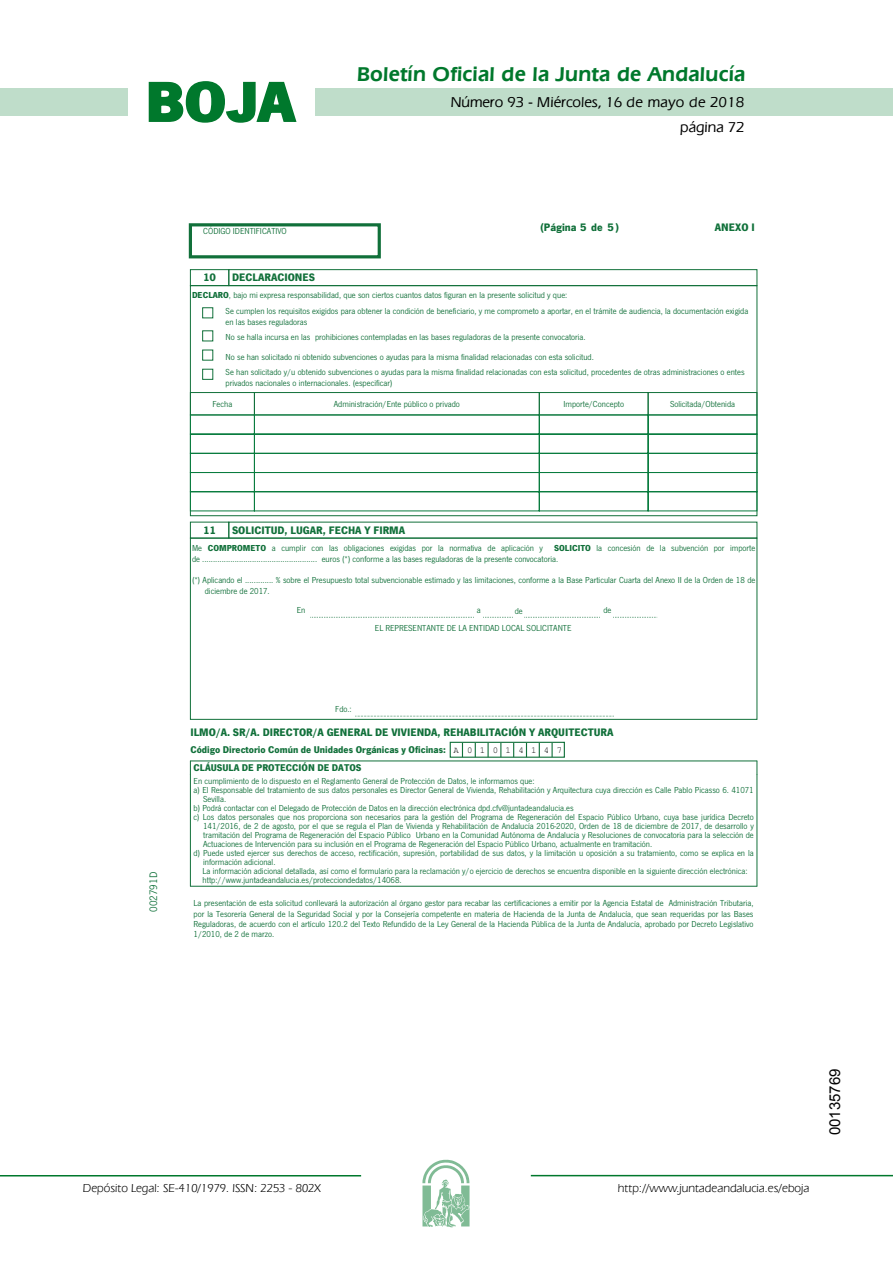
<style>
.page{position:relative;width:893px;height:1263px;background:#fff}
.page>*{position:absolute;margin:0;border:0;box-sizing:border-box;transform-origin:0 0}
.t1{font:700 57.75px "News Got T";color:#00782c;scale:1.14 1}
.t2{font:600 21px "Eras IT Cby BT";letter-spacing:.01em;color:#00782c}
.t3{font:500 15px/24.5px "Eras IT Cby BT";color:#000;text-align:right}
.t4{font:15px "Arial";color:#000}
.t5{font:12px "Eras IT Cby BT";color:#000}
.t6{font:700 11.25px "News Got T";color:#11703a}
.t7{font:11.25px "News Got T";color:#10713a}
.t8{font:700 11.25px "News Got T";color:#10713a}
.t9{font:700 10.2px/18.3px "News Got T";color:#11703a}
.t10{font:9px/15.8px "News Got T";color:#11703a}
.t11{font:9px "Courier New";letter-spacing:.815em;color:#000}
.s1{color:#10713a}
.s2{font-weight:700}
</style>
<div class="page">
<div style="left:315px;top:88px;width:577px;height:28px;background:#bfddca"></div>
<div style="left:0;top:88px;width:128px;height:28px;background:#bfddca"></div>
<hr style="left:0;top:1175px;width:361px;height:2px;background:#00782c">
<svg style="left:422px;top:1159px;width:47px;height:68px"></svg>
<hr style="left:531px;top:1175px;width:361px;height:1px;background:#00782c">
<svg style="left:148px;top:81px;width:149px;height:42px"></svg>
<div style="left:189px;top:223px;width:192px;height:35px;border:3px solid #11703a"></div>
<div style="left:190px;top:269px;width:39px;height:17px;border:1px solid #11703a"></div>
<div style="left:228px;top:269px;width:529px;height:17px;border:1px solid #11703a"></div>
<div style="left:190px;top:285px;width:567px;height:231px;border:1px solid #11703a"></div>
<div style="left:202px;top:307px;width:11px;height:11px;border:1px solid #11703a"></div>
<div style="left:202px;top:331px;width:11px;height:10px;border:1px solid #11703a"></div>
<div style="left:202px;top:350px;width:11px;height:10px;border:1px solid #11703a"></div>
<div style="left:202px;top:369px;width:11px;height:11px;border:1px solid #11703a"></div>
<div style="left:190px;top:392px;width:65px;height:23px;border:1px solid #11703a"></div>
<div style="left:254px;top:392px;width:285px;height:23px;border:1px solid #11703a"></div>
<div style="left:539px;top:392px;width:109px;height:23px;border:1px solid #11703a"></div>
<div style="left:647px;top:392px;width:110px;height:23px;border:1px solid #11703a"></div>
<svg style="left:190px;top:414px;width:567px;height:97px"></svg>
<div style="left:190px;top:538px;width:567px;height:182px;border:1px solid #11703a"></div>
<svg style="left:310px;top:617px;width:164px;height:1px"></svg>
<svg style="left:483px;top:617px;width:30px;height:1px"></svg>
<svg style="left:524px;top:617px;width:76px;height:1px"></svg>
<svg style="left:613px;top:617px;width:44px;height:1px"></svg>
<svg style="left:355px;top:716px;width:259px;height:1px"></svg>
<hr style="left:190px;top:761px;width:567px;height:1px;background:#11703a">
<svg style="left:756px;top:761px;width:1px;height:13px"></svg>
<svg style="left:190px;top:761px;width:1px;height:13px"></svg>
<hr style="left:190px;top:886px;width:567px;height:1px;background:#11703a">
<hr style="left:756px;top:774px;width:1px;height:112px;background:#11703a">
<hr style="left:190px;top:774px;width:1px;height:112px;background:#11703a">
<div style="left:449px;top:742px;width:116px;height:16px;border:1px solid #11703a"></div>
<svg style="left:462px;top:743px;width:1px;height:14px"></svg>
<svg style="left:474px;top:743px;width:2px;height:14px"></svg>
<svg style="left:487px;top:743px;width:1px;height:14px"></svg>
<svg style="left:500px;top:743px;width:1px;height:14px"></svg>
<svg style="left:513px;top:743px;width:1px;height:14px"></svg>
<svg style="left:526px;top:743px;width:1px;height:14px"></svg>
<svg style="left:538px;top:743px;width:2px;height:14px"></svg>
<svg style="left:551px;top:743px;width:1px;height:14px"></svg>
<h1 class="t1" style="left:145px;top:68px;width:133px">BOJA</h1>
<h2 class="t2" style="left:357px;top:62px;width:390px">Boletín Oficial de la Junta de Andalucía</h2>
<h3 class="t3" style="left:451px;top:90px;width:295px">Número 93 - Miércoles, 16 de mayo de 2018 página 72</h3>
<p class="t6" style="left:540px;top:221px;width:80px">(Página <span class="s1">5</span> de )</p>
<p class="t8" style="left:607px;top:221px;width:8px">5</p>
<p class="t8" style="left:715px;top:221px;width:41px">ANEXO I</p>
<p class="t10" style="left:203px;top:224px;width:85px">CÓDIGO IDENTIFICATIVO</p>
<p class="t6" style="left:203px;top:271px;width:15px">10</p>
<p class="t6" style="left:232px;top:271px;width:84px">DECLARACIONES</p>
<p class="t10" style="left:225px;top:287px;width:524px;text-indent:-34px"><span class="s2">DECLARO</span>, bajo mi expresa responsabilidad, que son ciertos cuantos datos figuran en la presente solicitud y que:<br>Se cumplen los requisitos exigidos para obtener la condición de beneficiario, y me comprometo a aportar, en el trámite de audiencia, la documentación exigida</p>
<p class="t10" style="left:225px;top:314px;width:361px">en las bases reguladoras<br>No se halla incursa en las prohibiciones contempladas en las bases reguladoras de la presente convocatoria.</p>
<p class="t10" style="left:225px;top:349px;width:520px">No se han solicitado ni obtenido subvenciones o ayudas para la misma finalidad relacionadas con esta solicitud.<br>Se han solicitado y/u obtenido subvenciones o ayudas para la misma finalidad relacionadas con esta solicitud, procedentes de otras administraciones o entes</p>
<p class="t10" style="left:225px;top:375px;width:168px">privados nacionales o internacionales. (especificar)</p>
<p class="t10" style="left:212px;top:396px;width:21px">Fecha</p>
<p class="t10" style="left:334px;top:396px;width:127px">Administración/Ente público o privado</p>
<p class="t10" style="left:563px;top:396px;width:62px">Importe/Concepto</p>
<p class="t10" style="left:670px;top:396px;width:67px">Solicitada/Obtenida</p>
<p class="t7" style="left:147px;top:912px;width:41px;rotate:-90deg">002791D</p>
<p class="t6" style="left:203px;top:523px;width:15px">11</p>
<p class="t6" style="left:232px;top:523px;width:175px">SOLICITUD, LUGAR, FECHA Y FIRMA</p>
<p class="t10" style="left:192px;top:543px;width:565px;line-height:10.8px">Me <span class="s2">COMPROMETO</span> a cumplir con las obligaciones exigidas por la normativa de aplicación y <span class="s2">SOLICITO</span> la concesión de la subvención por importe de ..................................................... euros (*) conforme a las bases reguladoras de la presente convocatoria.</p>
<p class="t10" style="left:205px;top:575px;width:552px;line-height:10.8px;text-indent:-13px">(*) Aplicando el ............. % sobre el Presupuesto total subvencionable estimado y las limitaciones, conforme a la Base Particular Cuarta del Anexo II de la Orden de 18 de diciembre de 2017.</p>
<p class="t10" style="left:297px;top:603px;width:10px">En</p>
<p class="t10" style="left:477px;top:603px;width:5px">a</p>
<p class="t10" style="left:514px;top:603px;width:10px">de</p>
<p class="t10" style="left:603px;top:603px;width:10px">de</p>
<p class="t10" style="left:375px;top:620px;width:198px">EL REPRESENTANTE DE LA ENTIDAD LOCAL SOLICITANTE</p>
<p class="t10" style="left:335px;top:701px;width:18px">Fdo.:</p>
<p class="t6" style="left:190px;top:726px;width:424px">ILMO/A. SR/A. DIRECTOR/A GENERAL DE VIVIENDA, REHABILITACIÓN Y ARQUITECTURA</p>
<p class="t9" style="left:193px;top:740px;width:254px;text-indent:-3px">Código Directorio Común de Unidades Orgánicas y Oficinas:<br>CLÁUSULA DE PROTECCIÓN DE DATOS</p>
<p class="t10" style="left:193px;top:773px;width:342px">En cumplimiento de lo dispuesto en el Reglamento General de Protección de Datos, le informamos que:</p>
<p class="t10" style="left:193px;top:782px;width:561px">a) El Responsable del tratamiento de sus datos personales es Director General de Vivienda, Rehabilitación y Arquitectura cuya dirección es Calle Pablo Picasso 6. 41071</p>
<p class="t10" style="left:203px;top:791px;width:24px">Sevilla.</p>
<p class="t10" style="left:193px;top:800px;width:381px">b) Podrá contactar con el Delegado de Protección de Datos en la dirección electrónica dpd.cfv@juntadeandalucia.es</p>
<p class="t10" style="left:193px;top:809px;width:561px">c) Los datos personales que nos proporciona son necesarios para la gestión del Programa de Regeneración del Espacio Público Urbano, cuya base jurídica Decreto</p>
<p class="t10" style="left:203px;top:818px;width:552px">141/2016, de 2 de agosto, por el que se regula el Plan de Vivienda y Rehabilitación de Andalucía 2016-2020, Orden de 18 de diciembre de 2017, de desarrollo y</p>
<p class="t10" style="left:203px;top:827px;width:552px">tramitación del Programa de Regeneración del Espacio Público Urbano en la Comunidad Autónoma de Andalucía y Resoluciones de convocatoria para la selección de</p>
<p class="t10" style="left:203px;top:836px;width:450px">Actuaciones de Intervención para su inclusión en el Programa de Regeneración del Espacio Público Urbano, actualmente en tramitación.</p>
<p class="t10" style="left:193px;top:845px;width:561px">d) Puede usted ejercer sus derechos de acceso, rectificación, supresión, portabilidad de sus datos, y la limitación u oposición a su tratamiento, como se explica en la</p>
<p class="t10" style="left:203px;top:854px;width:74px">información adicional.</p>
<p class="t10" style="left:203px;top:863px;width:546px">La información adicional detallada, así como el formulario para la reclamación y/o ejercicio de derechos se encuentra disponible en la siguiente dirección electrónica:</p>
<p class="t10" style="left:203px;top:872px;width:200px">http://www.juntadeandalucia.es/protecciondedatos/14068.</p>
<p class="t10" style="left:193px;top:898px;width:561px;line-height:10.2px;text-align:justify">La presentación de esta solicitud conllevará la autorización al órgano gestor para recabar las certificaciones a emitir por la Agencia Estatal de Administración Tributaria, por la Tesorería General de la Seguridad Social y por la Consejería competente en materia de Hacienda de la Junta de Andalucía, que sean requeridas por las Bases Reguladoras, de acuerdo con el artículo 120.2 del Texto Refundido de la Ley General de la Hacienda Pública de la Junta de Andalucía, aprobado por Decreto Legislativo 1/2010, de 2 de marzo.</p>
<p class="t11" style="left:453px;top:744px;width:110px">A01014147</p>
<h3 class="t5" style="left:83px;top:1181px;width:239px">Depósito Legal: SE-410/1979. ISSN: 2253 - 802X</h3>
<h3 class="t5" style="left:618px;top:1181px;width:193px">http://www.juntadeandalucia.es/eboja</h3>
<h3 class="t4" style="left:825px;top:1135px;width:68px;rotate:-90deg">00135769</h3>
</div>
